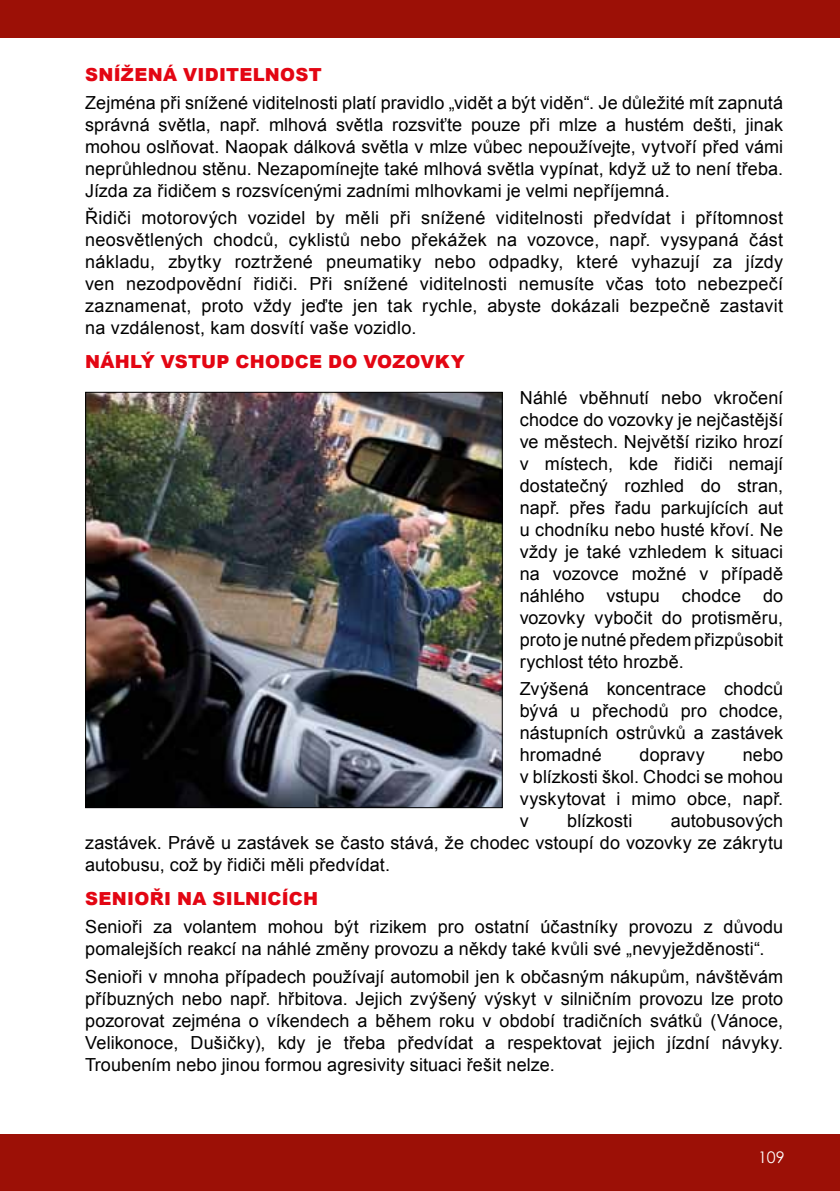
<style>
.page{position:relative;width:840px;height:1191px;background:#fff}
.page>*{position:absolute;margin:0;border:0;box-sizing:border-box;transform-origin:0 0}
.t1{font:18px/22px "Arial";letter-spacing:.005em;color:#000;text-align:justify}
.t2{font:900 18px "Arial";letter-spacing:.015em;color:#e30613}
.t3{font:16px "Century Gothic";color:#fff}
</style>
<div class="page">
<div style="left:0;top:0;width:839px;height:38px;background:#9c1006"></div>
<div style="left:0;top:1134px;width:839px;height:57px;background:#9c1006"></div>
<img style="left:87px;top:394px;width:413px;height:412px">
<p class="t2" style="left:85px;top:61px;width:238px">SNÍŽENÁ VIDITELNOST</p>
<p class="t1" style="left:85px;top:91px;width:699px">Zejména při snížené viditelnosti platí pravidlo „vidět a být viděn“. Je důležité mít zapnutá správná světla, např. mlhová světla rozsviťte pouze při mlze a hustém dešti, jinak mohou oslňovat. Naopak dálková světla v mlze vůbec nepoužívejte, vytvoří před vámi neprůhlednou stěnu. Nezapomínejte také mlhová světla vypínat, když už to není třeba.<br>Jízda za řidičem s rozsvícenými zadními mlhovkami je velmi nepříjemná.</p>
<p class="t1" style="left:85px;top:207px;width:699px">Řidiči motorových vozidel by měli při snížené viditelnosti předvídat i přítomnost neosvětlených chodců, cyklistů nebo překážek na vozovce, např. vysypaná část nákladu, zbytky roztržené pneumatiky nebo odpadky, které vyhazují za jízdy ven nezodpovědní řidiči. Při snížené viditelnosti nemusíte včas toto nebezpečí zaznamenat, proto vždy jeďte jen tak rychle, abyste dokázali bezpečně zastavit na vzdálenost, kam dosvítí vaše vozidlo.</p>
<p class="t2" style="left:85px;top:348px;width:381px">NÁHLÝ VSTUP CHODCE DO VOZOVKY</p>
<p class="t1" style="left:519px;top:386px;width:265px">Náhlé vběhnutí nebo vkročení chodce do vozovky je nejčastější ve městech. Největší riziko hrozí v místech, kde řidiči nemají dostatečný rozhled do stran, např. přes řadu parkujících aut u chodníku nebo husté křoví. Ne vždy je také vzhledem k situaci na vozovce možné v případě náhlého vstupu chodce do vozovky vybočit do protisměru, proto je nutné předem přizpůsobit rychlost této hrozbě.</p>
<p class="t1" style="left:519px;top:678px;width:265px">Zvýšená koncentrace chodců bývá u přechodů pro chodce, nástupních ostrůvků a zastávek hromadné</p>
<p class="t1" style="left:519px;top:744px;width:265px;text-indent:223px">nebo v blízkosti škol. Chodci se mohou vyskytovat i mimo obce, např. v</p>
<p class="t1" style="left:639px;top:744px;width:67px">dopravy</p>
<p class="t1" style="left:85px;top:810px;width:699px;text-indent:585px">autobusových zastávek. Právě u zastávek se často stává, že chodec vstoupí do vozovky ze zákrytu autobusu, což by řidiči měli předvídat.</p>
<p class="t2" style="left:85px;top:885px;width:234px">SENIOŘI NA SILNICÍCH</p>
<p class="t1" style="left:85px;top:915px;width:699px">Senioři za volantem mohou být rizikem pro ostatní účastníky provozu z důvodu pomalejších reakcí na náhlé změny provozu a někdy také kvůli své „nevyježděnosti“.</p>
<p class="t1" style="left:85px;top:965px;width:699px">Senioři v mnoha případech používají automobil jen k občasným nákupům, návštěvám příbuzných nebo např. hřbitova. Jejich zvýšený výskyt v silničním provozu lze proto pozorovat zejména o víkendech a během roku v období tradičních svátků (Vánoce, Velikonoce, Dušičky), kdy je třeba předvídat a respektovat jejich jízdní návyky.<br>Troubením nebo jinou formou agresivity situaci řešit nelze.</p>
<p class="t1" style="left:567px;top:810px;width:67px">blízkosti</p>
<p class="t3" style="left:757px;top:1146px;width:28px">109</p>
</div>
